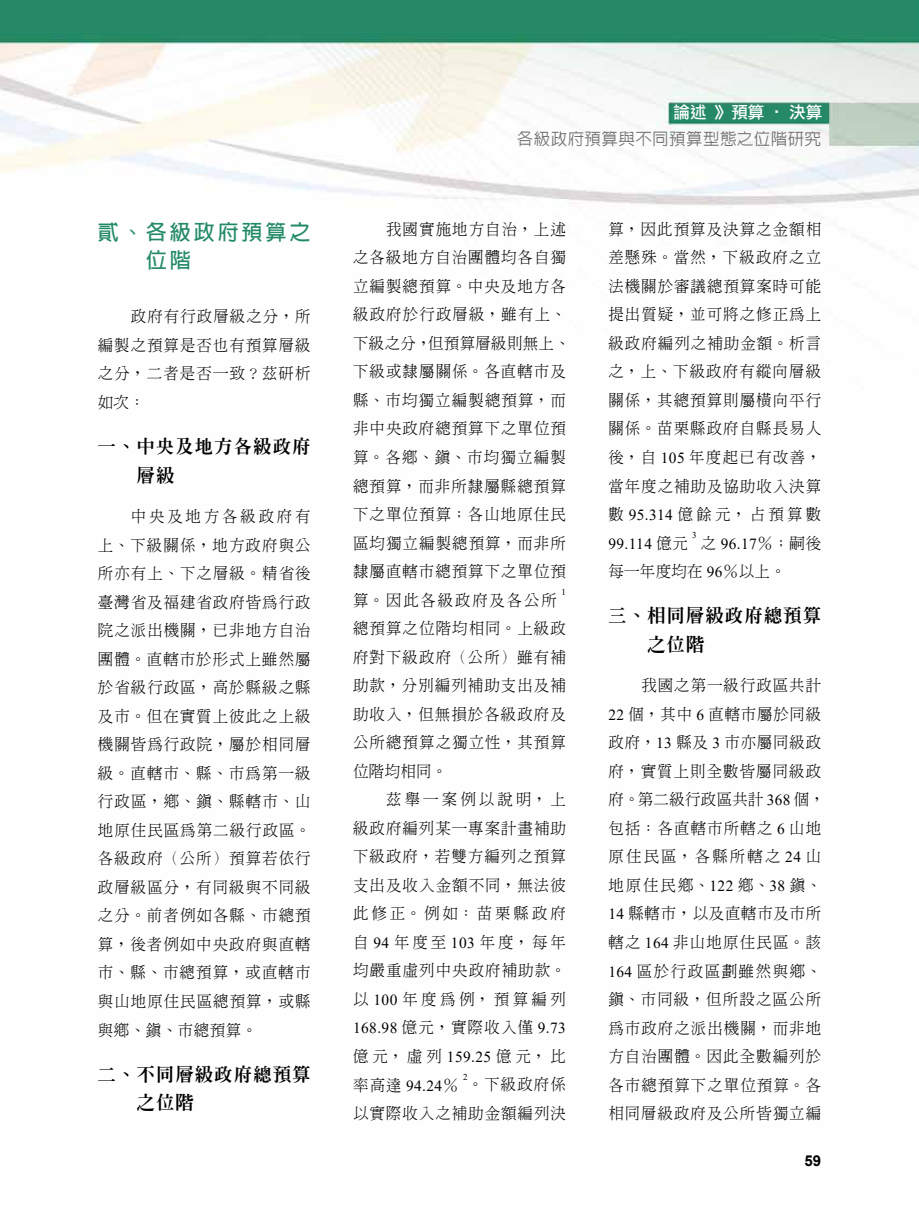
<style>
.page{position:relative;width:919px;height:1217px;background:#fff}
.page>*{position:absolute;margin:0;border:0;box-sizing:border-box;transform-origin:0 0}
.t1{font:700 21px/28.5px "Lin Gothic";letter-spacing:.14em;color:#238a66}
.t2{font:800 18px/28.5px "Inn Ming";letter-spacing:.08em;color:#000}
.t3{font:500 16.5px "Lin Gothic";letter-spacing:.025em;color:#727171}
.t4{font:16.5px "DF Li Hei Md WIN BF";color:#fff}
.t5{font:300 15.3px/28.5px "Inn Ming";letter-spacing:.075em;color:#000;text-align:justify}
.t6{font:15.3px "Times New Roman";letter-spacing:.025em;color:#000}
.t7{font:300 15.3px/28.5px "Inn Ming";letter-spacing:.025em;color:#000}
.t8{font:700 15px "Arial";color:#000}
.t9{font:9px "Times New Roman";color:#000}
.s1{font-family:"Times New Roman";font-weight:400}
.s2{font-family:"Inn Ming";font-weight:300}
</style>
<div class="page">
<img style="left:0;top:0;width:918px;height:210px">
<h1 class="t1" style="left:146px;top:217px;width:166px;text-indent:-48px">貳、各級政府預算之位階</h1>
<p class="t5" style="left:98px;top:302px;width:214px;text-indent:33px">政府有行政層級之分，所編製之預算是否也有預算層級之分，二者是否一致？茲研析如次：</p>
<p class="t2" style="left:137px;top:432px;width:175px;text-indent:-39px">一、中央及地方各級政府層級</p>
<p class="t5" style="left:98px;top:502px;width:214px;text-indent:33px">中央及地方各級政府有上、下級關係，地方政府與公所亦有上、下之層級。精省後臺灣省及福建省政府皆為行政院之派出機關，已非地方自治團體。直轄市於形式上雖然屬於省級行政區，高於縣級之縣及市。但在實質上彼此之上級機關皆為行政院，屬於相同層級。直轄市、縣、市為第一級行政區，鄉、鎮、縣轄市、山地原住民區為第二級行政區。各級政府（公所）預算若依行政層級區分，有同級與不同級之分。前者例如各縣、市總預算，後者例如中央政府與直轄市、縣、市總預算，或直轄市與山地原住民區總預算，或縣與鄉、鎮、市總預算。</p>
<p class="t2" style="left:137px;top:1059px;width:175px;text-indent:-39px">二、不同層級政府總預算之位階</p>
<p class="t4" style="left:673px;top:104px;width:150px">論述 》預算 ‧ 決算</p>
<p class="t3" style="left:517px;top:130px;width:306px">各級政府預算與不同預算型態之位階研究</p>
<p class="t5" style="left:353px;top:214px;width:218px;text-align:left;text-indent:33px">我國實施地方自治，上述之各級地方自治團體均各自獨立編製總預算。中央及地方各級政府於行政層級，雖有上、下級之分，但預算層級則無上、下級或隸屬關係。各直轄市及縣、市均獨立編製總預算，而非中央政府總預算下之單位預算。各鄉、鎮、市均獨立編製總預算，而非所隸屬縣總預算下之單位預算；各山地原住民區均獨立編製總預算，而非所隸屬直轄市總預算下之單位預算。因此各級政府及各公所</p>
<p class="t9" style="left:561px;top:585px;width:6px">1</p>
<p class="t5" style="left:353px;top:613px;width:214px">總預算之位階均相同。上級政府對下級政府（公所）雖有補助款，分別編列補助支出及補助收入，但無損於各級政府及公所總預算之獨立性，其預算位階均相同。</p>
<p class="t5" style="left:353px;top:785px;width:214px;text-indent:33px">茲舉一案例以說明，上級政府編列某一專案計畫補助下級政府，若雙方編列之預算支出及收入金額不同，無法彼此修正。例如：苗栗縣政府自 <span class="s1">94</span> 年度至 <span class="s1">103</span> 年度，每年均嚴重虛列中央政府補助款。以<span class="s1">100</span>年度為例，預算編列</p>
<p class="t6" style="left:353px;top:1017px;width:214px">168.98 <span class="s2">億元，實際收入僅</span> 9.73</p>
<p class="t5" style="left:353px;top:1041px;width:214px">億元，虛列 <span class="s1">159.25</span> 億元，比</p>
<p class="t6" style="left:353px;top:1074px;width:107px"><span class="s2">率高達</span> 94.24<span class="s2">％</span></p>
<p class="t9" style="left:463px;top:1070px;width:6px">2</p>
<p class="t5" style="left:353px;top:1069px;width:214px;text-align:right">。下級政府係<br>以實際收入之補助金額編列決</p>
<p class="t5" style="left:608px;top:214px;width:214px">算，因此預算及決算之金額相差懸殊。當然，下級政府之立法機關於審議總預算案時可能提出質疑，並可將之修正為上級政府編列之補助金額。析言之，上、下級政府有縱向層級關係，其總預算則屬橫向平行關係。苗栗縣政府自縣長易人後，自 <span class="s1">105</span> 年度起已有改善，當年度之補助及協助收入決算數<span class="s1">95.314</span>億餘元，占預算數</p>
<p class="t6" style="left:608px;top:532px;width:81px">99.114 <span class="s2">億元</span></p>
<p class="t9" style="left:692px;top:528px;width:6px">3</p>
<p class="t7" style="left:608px;top:528px;width:214px;text-indent:92px">之 <span class="s1">96.17</span>％；嗣後每一年度均在 <span class="s1">96</span>％以上。</p>
<p class="t2" style="left:647px;top:601px;width:175px;text-indent:-39px">三、相同層級政府總預算之位階</p>
<p class="t5" style="left:608px;top:671px;width:218px;text-align:left;text-indent:33px">我國之第一級行政區共計<br><span class="s1">22</span> 個，其中 <span class="s1">6</span> 直轄市屬於同級政府，<span class="s1">13</span> 縣及 <span class="s1">3</span> 市亦屬同級政府，實質上則全數皆屬同級政府。第二級行政區共計 <span class="s1">368</span> 個，包括：各直轄市所轄之 <span class="s1">6</span> 山地原住民區，各縣所轄之 <span class="s1">24</span> 山地原住民鄉、<span class="s1">122</span> 鄉、<span class="s1">38</span> 鎮、<br><span class="s1">14</span> 縣轄市，以及直轄市及市所轄之 <span class="s1">164</span> 非山地原住民區。該<br><span class="s1">164</span> 區於行政區劃雖然與鄉、鎮、市同級，但所設之區公所為市政府之派出機關，而非地方自治團體。因此全數編列於各市總預算下之單位預算。各相同層級政府及公所皆獨立編</p>
<p class="t8" style="left:804px;top:1149px;width:18px">59</p>
</div>
